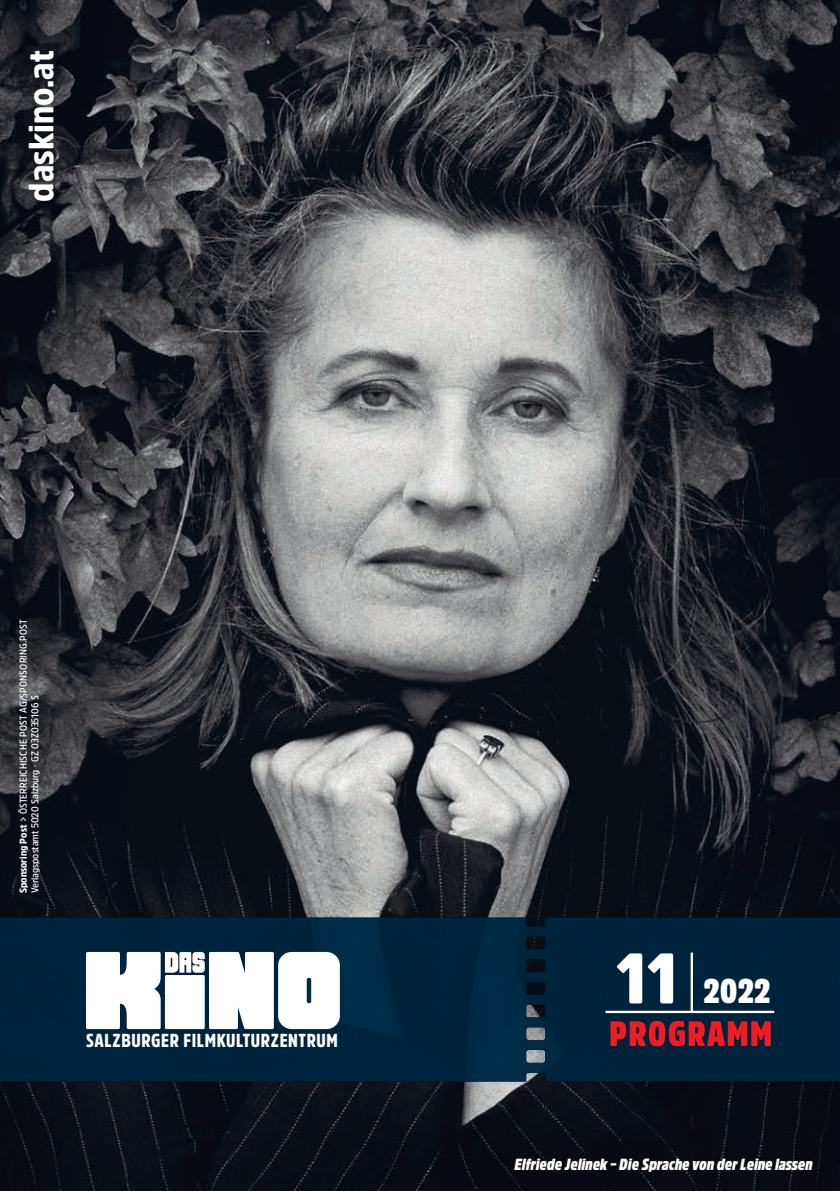
<style>
.page{position:relative;width:840px;height:1191px;background:#fff}
.page>*{position:absolute;margin:0;border:0;box-sizing:border-box;transform-origin:0 0}
.t1{font:96.4px "Kino";color:#fff}
.t2{font:900 34.8px "Amsi Pro Narw";color:#fff}
.t3{font:900 34px "Amsi Pro Cond";color:#fff}
.t4{font:900 18.6px "Amsi Pro Cond";letter-spacing:.035em;color:#fff}
.t5{font:italic 900 16px "Amsi Pro Cond";color:#fff}
.t6{font:600 10px/11.6px "Amsi Pro Narw";letter-spacing:.01em;color:#fff}
.s1{font-weight:900}
.s2{font-size:70.6px}
.s3{font-weight:200;font-size:70.6px}
</style>
<div class="page">
<img style="left:0;top:0;width:839px;height:1191px">
<img style="left:0;top:917px;width:839px;height:164px">
<svg style="left:610px;top:1021px;width:160px;height:25px;background:#9d1e2b"></svg>
<hr style="left:605px;top:1010px;width:168px;height:3px;background:#fff">
<h2 class="t2" style="left:29px;top:202px;width:153px;rotate:-90deg">daskino.at</h2>
<p class="t6" style="left:18px;top:893px;width:275px;rotate:-90deg"><span class="s1">Sponsoring Post</span> &gt; ÖSTERREICHISCHE POST AG/SPONSORING.POST<br>Verlagspostamt 5020 Salzburg · GZ 03Z035106 S</p>
<h1 class="t1" style="left:86px;top:939px;width:268px">1</h1>
<h3 class="t4" style="left:86px;top:1029px;width:253px">SALZBURGER FILMKULTURZENTRUM</h3>
<h3 class="t3" style="left:615px;top:979px;width:157px"><span class="s2">11</span><span class="s3">|</span>2022</h3>
<h3 class="t5" style="left:514px;top:1155px;width:299px">Elfriede Jelinek – Die Sprache von der Leine lassen</h3>
</div>
